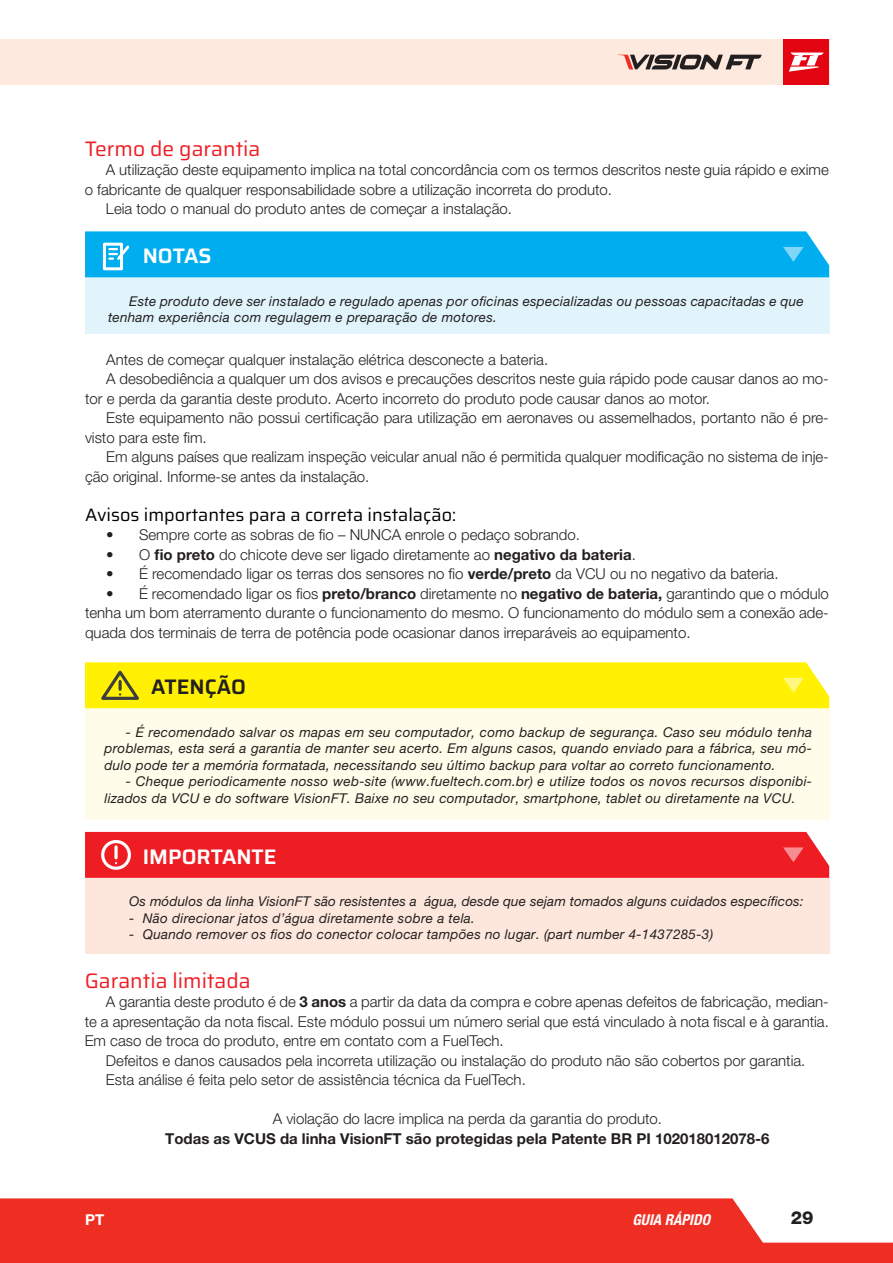
<style>
.page{position:relative;width:893px;height:1263px;background:#fff}
.page>*{position:absolute;margin:0;border:0;box-sizing:border-box;transform-origin:0 0}
.Título_texto{font:21px "Saira";color:#ee1d23}
.t1{font:600 21px "Saira";color:#fff}
.t2{font:600 21px "Saira";color:#231f20}
.Sub-Título_texto{font:18px "Saira";color:#000}
.t3{font:800 18px "Helvetica Neue LT Pro";color:#231f20}
.Corpo_texto{font:300 15px/19.5px "Helvetica Neue LT Pro";color:#231f20}
.Corpo_texto-2{font:700 15px "Helvetica Neue LT Pro";color:#231f20}
.t4{font:italic 700 condensed 15px "Helvetica Neue LT Pro";color:#fff}
.t5{font:700 15px "Helvetica Neue LT Std";color:#fff}
.Texto_box{font:italic 13.5px/16.5px "Helvetica Neue LT Pro";letter-spacing:.02em;color:#231f20}
.s1{font-weight:700}
</style>
<div class="page">
<div style="left:85px;top:277px;width:744px;height:56px;background:#e1f4fc"></div>
<div style="left:85px;top:231px;width:744px;height:46px;background:#00aeef"></div>
<div style="left:85px;top:708px;width:744px;height:112px;background:#fffde9"></div>
<div style="left:85px;top:662px;width:744px;height:46px;background:#fff101"></div>
<div style="left:85px;top:878px;width:744px;height:75px;background:#fde7dc"></div>
<div style="left:85px;top:832px;width:744px;height:46px;background:#ee1d23"></div>
<svg style="left:1px;top:1198px;width:892px;height:65px;background:#ef463b"></svg>
<div style="left:0;top:39px;width:829px;height:46px;background:#fde9dd"></div>
<div style="left:783px;top:39px;width:46px;height:46px;background:#e30512"></div>
<svg style="left:789px;top:53px;width:35px;height:19px"></svg>
<svg style="left:620px;top:55px;width:142px;height:15px"></svg>
<svg style="left:0;top:1198px;width:1px;height:65px"></svg>
<p class="Título_texto" style="left:85px;top:131px;width:177px">Termo de garantia</p>
<p class="Corpo_texto" style="left:85px;top:160px;width:746px;text-indent:21px">A utilização deste equipamento implica na total concordância com os termos descritos neste guia rápido e exime o fabricante de qualquer responsabilidade sobre a utilização incorreta do produto.</p>
<p class="Corpo_texto" style="left:106px;top:199px;width:407px">Leia todo o manual do produto antes de começar a instalação.</p>
<p class="t1" style="left:143px;top:239px;width:70px">NOTAS</p>
<p class="Texto_box" style="left:108px;top:293px;width:697px;text-indent:21px">Este produto deve ser instalado e regulado apenas por oficinas especializadas ou pessoas capacitadas e que tenham experiência com regulagem e preparação de motores.</p>
<p class="Corpo_texto" style="left:106px;top:349px;width:443px">Antes de começar qualquer instalação elétrica desconecte a bateria.</p>
<p class="Corpo_texto" style="left:85px;top:369px;width:745px;text-indent:21px">A desobediência a qualquer um dos avisos e precauções descritos neste guia rápido pode causar danos ao mo&shy;tor e perda da garantia deste produto. Acerto incorreto do produto pode causar danos ao motor.</p>
<p class="Corpo_texto" style="left:85px;top:408px;width:745px;text-indent:21px">Este equipamento não possui certificação para utilização em aeronaves ou assemelhados, portanto não é pre&shy;visto para este fim.</p>
<p class="Corpo_texto" style="left:85px;top:447px;width:745px;text-indent:21px">Em alguns países que realizam inspeção veicular anual não é permitida qualquer modificação no sistema de inje&shy;ção original. Informe-se antes da instalação.</p>
<p class="Sub-Título_texto" style="left:85px;top:500px;width:373px">Avisos importantes para a correta instalação:</p>
<p class="Corpo_texto" style="left:106px;top:525px;width:475px">• Sempre corte as sobras de fio – NUNCA enrole o pedaço sobrando.</p>
<p class="Corpo_texto" style="left:106px;top:544px;width:531px">• O <span class="s1">fio preto</span> do chicote deve ser ligado diretamente ao <span class="s1">negativo da bateria</span>.</p>
<p class="Corpo_texto" style="left:106px;top:564px;width:674px">• É recomendado ligar os terras dos sensores no fio <span class="s1">verde/preto</span> da VCU ou no negativo da bateria.</p>
<p class="Corpo_texto" style="left:85px;top:583px;width:745px;text-align:justify;text-indent:21px">• É recomendado ligar os fios <span class="s1">preto/branco</span> diretamente no <span class="s1">negativo de bateria,</span> garantindo que o módulo tenha um bom aterramento durante o funcionamento do mesmo. O funcionamento do módulo sem a conexão ade&shy;quada dos terminais de terra de potência pode ocasionar danos irreparáveis ao equipamento.</p>
<p class="t2" style="left:151px;top:669px;width:96px">ATENÇÃO</p>
<p class="Texto_box" style="left:105px;top:724px;width:709px;text-align:justify;text-indent:21px">- É recomendado salvar os mapas em seu computador, como backup de segurança. Caso seu módulo tenha problemas, esta será a garantia de manter seu acerto. Em alguns casos, quando enviado para a fábrica, seu mó&shy;dulo pode ter a memória formatada, necessitando seu último backup para voltar ao correto funcionamento.</p>
<p class="Texto_box" style="left:105px;top:773px;width:709px;text-indent:21px">- Cheque periodicamente nosso web-site (www.fueltech.com.br) e utilize todos os novos recursos disponibi&shy;lizados da VCU e do software VisionFT. Baixe no seu computador, smartphone, tablet ou diretamente na VCU.</p>
<p class="t1" style="left:143px;top:839px;width:135px">IMPORTANTE</p>
<p class="Texto_box" style="left:129px;top:893px;width:676px">Os módulos da linha VisionFT são resistentes a água, desde que sejam tomados alguns cuidados específicos:</p>
<p class="Texto_box" style="left:129px;top:910px;width:347px">- Não direcionar jatos d’água diretamente sobre a tela.</p>
<p class="Texto_box" style="left:129px;top:926px;width:585px">- Quando remover os fios do conector colocar tampões no lugar. (part number 4-1437285-3)</p>
<p class="Título_texto" style="left:85px;top:963px;width:168px">Garantia limitada</p>
<p class="Corpo_texto" style="left:85px;top:991px;width:746px;text-align:justify;text-indent:21px">A garantia deste produto é de <span class="s1">3 anos</span> a partir da data da compra e cobre apenas defeitos de fabricação, median&shy;te a apresentação da nota fiscal. Este módulo possui um número serial que está vinculado à nota fiscal e à garantia.<br>Em caso de troca do produto, entre em contato com a FuelTech.</p>
<p class="Corpo_texto" style="left:106px;top:1050px;width:701px">Defeitos e danos causados pela incorreta utilização ou instalação do produto não são cobertos por garantia.</p>
<p class="Corpo_texto" style="left:106px;top:1069px;width:421px">Esta análise é feita pelo setor de assistência técnica da FuelTech.</p>
<p class="Corpo_texto" style="left:273px;top:1108px;width:391px">A violação do lacre implica na perda da garantia do produto.</p>
<p class="Corpo_texto-2" style="left:165px;top:1129px;width:606px">Todas as VCUS da linha VisionFT são protegidas pela Patente BR PI 102018012078-6</p>
<p class="t5" style="left:85px;top:1210px;width:21px">PT</p>
<p class="t4" style="left:633px;top:1210px;width:79px">GUIA RÁPIDO</p>
<p class="t3" style="left:791px;top:1207px;width:24px">29</p>
</div>
